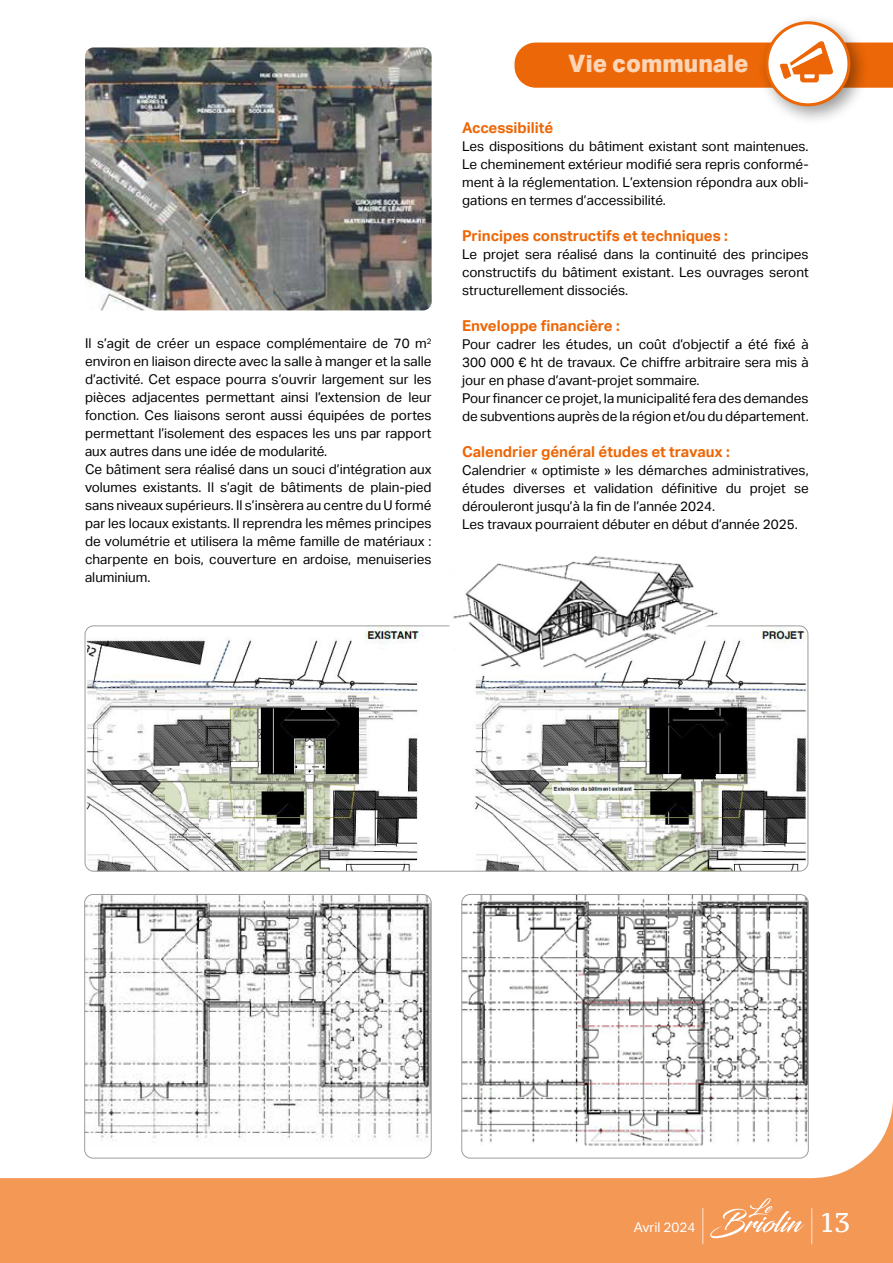
<style>
.page{position:relative;width:893px;height:1263px;background:#fff}
.page>*{position:absolute;margin:0;border:0;box-sizing:border-box;transform-origin:0 0}
.t1{font:27px "PT Serif Caption";color:#fff}
.t2{font:800 24px "Aktiv Grotesk";color:#fcd5b7}
.t3{font:700 15px "Aktiv Grotesk";color:#ec6707}
.t4{font:13.5px/18px "Aktiv Grotesk";color:#000}
.t5{font:13.5px "Aktiv Grotesk";color:#fff}
</style>
<div class="page">
<svg style="left:0;top:1101px;width:893px;height:162px;fill:#f49855"></svg>
<hr style="left:702px;top:1208px;width:2px;height:36px;background:#fff">
<svg style="left:710px;top:1198px;width:94px;height:40px;background:#f5a971"></svg>
<hr style="left:811px;top:1208px;width:1px;height:36px;background:#fff">
<img style="left:85px;top:47px;width:347px;height:263px">
<img style="left:85px;top:626px;width:723px;height:245px">
<img style="left:86px;top:894px;width:344px;height:254px">
<div style="left:84px;top:894px;width:348px;height:264px;border:1px solid #9d9d9c;border-radius:9px"></div>
<img style="left:463px;top:894px;width:344px;height:256px">
<div style="left:461px;top:894px;width:348px;height:264px;border:1px solid #9d9d9c;border-radius:9px"></div>
<div style="left:758px;top:13px;width:112px;height:113px;background:#000;opacity:.4"></div>
<div style="left:767px;top:23px;width:82px;height:82px;background:#fff;border-radius:50%"></div>
<svg style="left:514px;top:41px;width:379px;height:47px"></svg>
<div style="left:765px;top:21px;width:85px;height:85px;border:3px solid #ec6707;border-radius:50%"></div>
<img style="left:450px;top:556px;width:274px;height:120px">
<p class="t4" style="left:85px;top:335px;width:348px">Il s’agit de créer un espace complémentaire de 70 m<sup>2 </sup>environ en liaison directe avec la salle à manger et la salle d’activité. Cet espace pourra s’ouvrir largement sur les pièces adjacentes permettant ainsi l’extension de leur fonction. Ces liaisons seront aussi équipées de portes permettant l’isolement des espaces les uns par rapport aux autres dans une idée de modularité.<br>Ce bâtiment sera réalisé dans un souci d’intégration aux volumes existants. Il s’agit de bâtiments de plain-pied sans niveaux supérieurs. Il s’insèrera au centre du U formé par les locaux existants. Il reprendra les mêmes principes de volumétrie et utilisera la même famille de matériaux : charpente en bois, couverture en ardoise, menuiseries aluminium.</p>
<h2 class="t2" style="left:568px;top:50px;width:182px">Vie communale</h2>
<p class="t3" style="left:462px;top:119px;width:93px">Accessibilité</p>
<p class="t4" style="left:462px;top:137px;width:348px;text-align:justify">Les dispositions du bâtiment existant sont maintenues.<br>Le cheminement extérieur modifié sera repris conformé&shy;ment à la réglementation. L’extension répondra aux obli&shy;gations en termes d’accessibilité.</p>
<p class="t3" style="left:462px;top:227px;width:267px">Principes constructifs et techniques :</p>
<p class="t4" style="left:462px;top:245px;width:348px;text-align:justify">Le projet sera réalisé dans la continuité des principes constructifs du bâtiment existant. Les ouvrages seront structurellement dissociés.</p>
<p class="t3" style="left:462px;top:317px;width:159px">Enveloppe financière :</p>
<p class="t4" style="left:462px;top:335px;width:348px">Pour cadrer les études, un coût d’objectif a été fixé à 300 000 € ht de travaux. Ce chiffre arbitraire sera mis à jour en phase d’avant-projet sommaire.<br>Pour financer ce projet, la municipalité fera des demandes de subventions auprès de la région et/ou du département.</p>
<p class="t3" style="left:462px;top:443px;width:269px">Calendrier général études et travaux :</p>
<p class="t4" style="left:462px;top:461px;width:348px">Calendrier « optimiste » les démarches administratives, études diverses et validation définitive du projet se dérouleront jusqu’à la fin de l’année 2024.<br>Les travaux pourraient débuter en début d’année 2025.</p>
<p class="t5" style="left:634px;top:1220px;width:63px">Avril 2024</p>
<h1 class="t1" style="left:819px;top:1205px;width:33px">13</h1>
</div>
